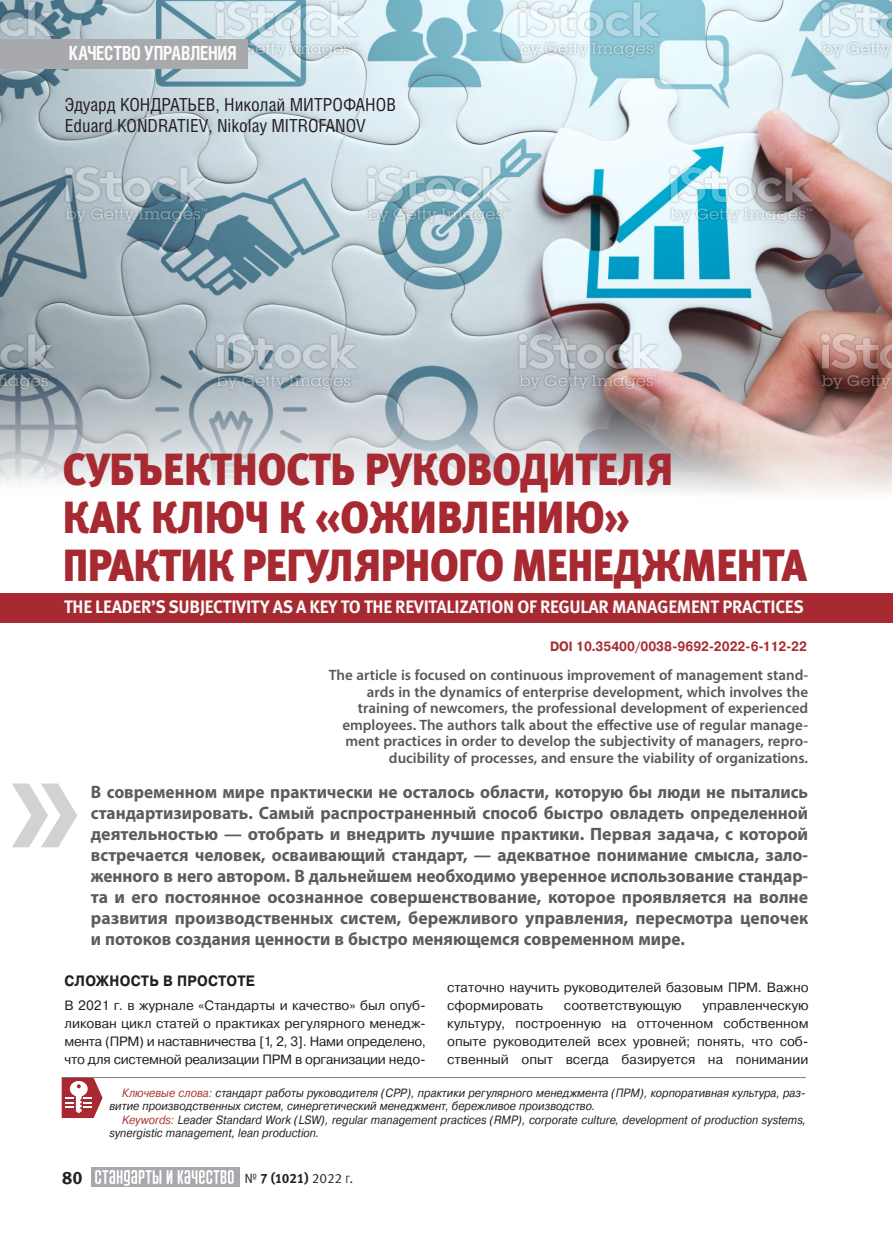
<style>
.page{position:relative;width:893px;height:1234px;background:#fff}
.page>*{position:absolute;margin:0;border:0;box-sizing:border-box;transform-origin:0 0}
.Zag_new{font:45px/48px "Meta Black C";letter-spacing:-.01em;color:#a72a32;scale:.93 1}
._1_RUBRIKA{font:700 19.5px "Helios Cond";letter-spacing:-.015em;color:#fbfbfa;scale:.9 1}
.Lead{font:700 18px/21px "Myriad Pro";color:#5c5c5f;text-align:justify;scale:.96 1}
.Zag_english{font:700 18px "Meta Pro";letter-spacing:-.015em;color:#fbfbfa}
.AVTOR_NEW{font:18px "Helios Cond";color:#231f20}
.t1{font:700 18px "Meta Pro";color:#231f20}
.Annotatsiya_engl{font:600 15px/16.5px "Myriad Pro";color:#57585a;text-align:right}
.Rubr1b{font:700 15px "Pragmatica";letter-spacing:.02em;color:#231f20;scale:.9 1}
.Baz1{font:13.5px/18px "Pragmatica";color:#231f20;text-align:justify}
.footnote_text{font:700 13.5px "Pragmatica";color:#a72a32;scale:.9 1}
.t2{font:700 13.5px "Meta Pro";color:#231f20}
.Kluch_slova{font:italic 12px/13.5px "Pragmatica";color:#231f20;scale:.9 1}
.s1{color:#a93732}
.s2{font-family:"Meta Pro Norm";font-weight:400}
.s3{font-family:"Meta Pro Norm";font-weight:400;font-size:10.5px}
</style>
<div class="page">
<div style="left:91px;top:1167px;width:149px;height:19px;background:#a8a9ad"></div>
<svg style="left:95px;top:1170px;width:139px;height:15px"></svg>
<img style="left:0;top:0;width:892px;height:493px">
<svg style="left:12px;top:783px;width:65px;height:64px"></svg>
<div style="left:0;top:593px;width:893px;height:30px;background:#a72a32"></div>
<hr style="left:62px;top:1076px;width:744px;height:1px;background:#808285">
<svg style="left:62px;top:1077px;width:41px;height:40px"></svg>
<div style="left:0;top:39px;width:248px;height:30px;background:#a8a9ad"></div>
<p class="_1_RUBRIKA" style="left:69px;top:39px;width:188px">КАЧЕСТВО УПРАВЛЕНИЯ</p>
<p class="AVTOR_NEW" style="left:65px;top:93px;width:333px">Эдуард КОНДРАТЬЕВ, Николай МИТРОФАНОВ</p>
<p class="AVTOR_NEW" style="left:65px;top:115px;width:303px">Eduard KONDRATIEV, Nikolay MITROFANOV</p>
<p class="Zag_new" style="left:63px;top:445px;width:802px">СУБЪЕКТНОСТЬ РУКОВОДИТЕЛЯ<br>КАК КЛЮЧ К «ОЖИВЛЕНИЮ»<br>ПРАКТИК РЕГУЛЯРНОГО МЕНЕДЖМЕНТА</p>
<p class="Zag_english" style="left:64px;top:592px;width:741px">THE LEADER’S SUBJECTIVITY AS A KEY TO THE REVITALIZATION OF REGULAR MANAGEMENT PRACTICES</p>
<p class="footnote_text" style="left:550px;top:637px;width:287px">DOI 10.35400/0038-9692-2022-6-112-22</p>
<p class="Annotatsiya_engl" style="left:329px;top:666px;width:481px">The article is focused on continuous improvement of management stand&shy;ards in the dynamics of enterprise development, which involves the training of newcomers, the professional development of experienced employees. The authors talk about the effective use of regular manage&shy;ment practices in order to develop the subjectivity of managers, repro&shy;ducibility of processes, and ensure the viability of organizations.</p>
<p class="Lead" style="left:91px;top:781px;width:749px">В современном мире практически не осталось области, которую бы люди не пытались стандартизировать. Самый распространенный способ быстро овладеть определенной деятельностью — отобрать и внедрить лучшие практики. Первая задача, с которой встречается человек, осваивающий стандарт, — адекватное понимание смысла, зало&shy;женного в него автором. В дальнейшем необходимо уверенное использование стандар&shy;та и его постоянное осознанное совершенствование, которое проявляется на волне развития производственных систем, бережливого управления, пересмотра цепочек и потоков создания ценности в быстро меняющемся современном мире.</p>
<p class="Rubr1b" style="left:65px;top:971px;width:213px">СЛОЖНОСТЬ В ПРОСТОТЕ</p>
<p class="Baz1" style="left:64px;top:995px;width:363px">В 2021 г. в журнале «Стандарты и качество» был опуб&shy;ликован цикл статей о практиках регулярного менедж&shy;мента (ПРМ) и наставничества [1, 2, 3]. Нами определено, что для системной реализации ПРМ в организации недо-</p>
<p class="Baz1" style="left:447px;top:977px;width:363px">статочно научить руководителей базовым ПРМ. Важно сформировать</p>
<p class="Baz1" style="left:447px;top:995px;width:363px;text-indent:255px">управленческую культуру, построенную на отточенном собственном опыте руководителей всех уровней; понять, что соб&shy;ственный опыт всегда базируется на понимании</p>
<p class="Baz1" style="left:564px;top:995px;width:119px">соответствующую</p>
<p class="Kluch_slova" style="left:109px;top:1085px;width:775px;text-indent:13px"><span class="s1">Ключевые слова:</span> стандарт работы руководителя (СРР), практики регулярного менеджмента (ПРМ), корпоративная культура, раз&shy;витие производственных систем, синергетический менеджмент, бережливое производство.</p>
<p class="Kluch_slova" style="left:109px;top:1112px;width:775px;text-indent:13px"><span class="s1">Keywords:</span> Leader Standard Work (LSW), regular management practices (RMP), corporate culture, development of production systems, synergistic management, lean production.</p>
<p class="t1" style="left:62px;top:1162px;width:22px">80</p>
<p class="t2" style="left:245px;top:1167px;width:110px"><span class="s2">№</span> 7 (1021) <span class="s2">2022</span> <span class="s3">Г</span><span class="s2">.</span></p>
</div>
